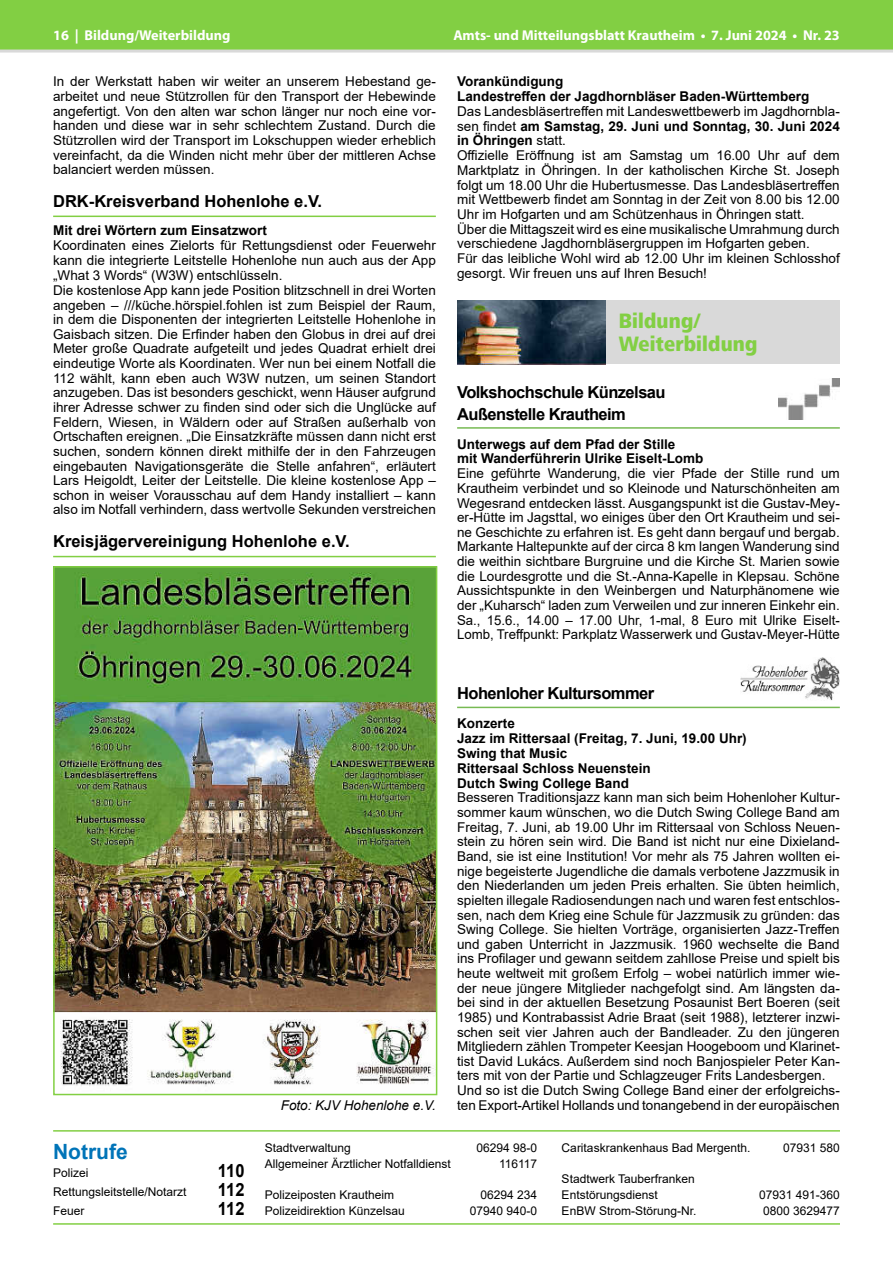
<style>
.page{position:relative;width:893px;height:1263px;background:#fff}
.page>*{position:absolute;margin:0;border:0;box-sizing:border-box;transform-origin:0 0}
.t1{font:800 21.45px/22.5px "Frutiger Next LT";letter-spacing:.01em;color:#82cf43;scale:.91 1}
.t2{font:700 21px "Arial";color:#0074b8}
.t3{font:700 18.15px "Arial";letter-spacing:-.025em;color:#000;scale:.91 1}
.t4{font:700 16.5px/22.5px "Arial";letter-spacing:-.035em;color:#000}
.t5{font:700 16.5px "Arial";color:#000}
.t6{font:700 14.25px "Myriad Pro";color:#fff}
.t7{font:13.5px/14.7px "Arial";color:#000}
.t8{font:700 13.5px/14.9px "Arial";color:#000}
.t9{font:italic 13.5px "Arial";color:#000}
.t10{font:12px/15.6px "Arial";color:#000}
.s1{font-weight:700}
</style>
<div class="page">
<div style="left:0;top:0;width:893px;height:51px;background:#82cf43"></div>
<hr style="left:0;top:50px;width:893px;height:3px;background:#d9d9d9">
<div style="left:457px;top:300px;width:383px;height:64px;background:#d9d9d9"></div>
<img style="left:457px;top:300px;width:149px;height:64px">
<hr style="left:457px;top:427px;width:383px;height:2px;background:#77ba53">
<img style="left:778px;top:379px;width:62px;height:41px">
<hr style="left:457px;top:707px;width:383px;height:1px;background:#77ba53">
<img style="left:740px;top:658px;width:100px;height:42px">
<hr style="left:53px;top:216px;width:383px;height:1px;background:#82cf43">
<hr style="left:53px;top:556px;width:383px;height:1px;background:#82cf43">
<img style="left:56px;top:569px;width:378px;height:517px">
<div style="left:53px;top:566px;width:384px;height:529px;border:2px solid #82cf43"></div>
<hr style="left:53px;top:1130px;width:787px;height:1px;background:#82cf43">
<hr style="left:53px;top:1223px;width:787px;height:2px;background:#82cf43">
<p class="t6" style="left:53px;top:26px;width:179px">16 | Bildung/Weiterbildung</p>
<p class="t6" style="left:453px;top:26px;width:388px">Amts- und Mitteilungsblatt Krautheim • 7. Juni 2024 • Nr. 23</p>
<p class="t8" style="left:457px;top:74px;width:354px">Vorankündigung<br>Landestreffen der Jagdhornbläser Baden-Württemberg</p>
<p class="t7" style="left:457px;top:104px;width:384px">Das Landesbläsertreffen mit Landeswettbewerb im Jagdhornbla&shy;sen findet <span class="s1">am Samstag, 29. Juni und Sonntag, 30. Juni 2024 in Öhringen</span> statt.<br>Offizielle Eröffnung ist am Samstag um 16.00 Uhr auf dem Marktplatz in Öhringen. In der katholischen Kirche St. Joseph folgt um 18.00 Uhr die Hubertusmesse. Das Landesbläsertreffen mit Wettbewerb findet am Sonntag in der Zeit von 8.00 bis 12.00<br>Uhr im Hofgarten und am Schützenhaus in Öhringen statt.<br>Über die Mittagszeit wird es eine musikalische Umrahmung durch verschiedene Jagdhornbläsergruppen im Hofgarten geben.<br>Für das leibliche Wohl wird ab 12.00 Uhr im kleinen Schlosshof gesorgt. Wir freuen uns auf Ihren Besuch!</p>
<h1 class="t1" style="left:619px;top:310px;width:154px">Bildung/<br>Weiterbildung</h1>
<p class="t4" style="left:457px;top:381px;width:210px">Volkshochschule Künzelsau<br>Außenstelle Krautheim</p>
<p class="t8" style="left:457px;top:436px;width:248px">Unterwegs auf dem Pfad der Stille<br>mit Wanderführerin Ulrike Eiselt-Lomb</p>
<p class="t7" style="left:457px;top:466px;width:384px;text-align:justify">Eine geführte Wanderung, die vier Pfade der Stille rund um Krautheim verbindet und so Kleinode und Naturschönheiten am Wegesrand entdecken lässt. Ausgangspunkt ist die Gustav-Mey&shy;er-Hütte im Jagsttal, wo einiges über den Ort Krautheim und sei&shy;ne Geschichte zu erfahren ist. Es geht dann bergauf und bergab.<br>Markante Haltepunkte auf der circa 8 km langen Wanderung sind die weithin sichtbare Burgruine und die Kirche St. Marien sowie die Lourdesgrotte und die St.-Anna-Kapelle in Klepsau. Schöne Aussichtspunkte in den Weinbergen und Naturphänomene wie der „Kuharsch“ laden zum Verweilen und zur inneren Einkehr ein.<br>Sa., 15.6., 14.00 – 17.00 Uhr, 1-mal, 8 Euro mit Ulrike Eiselt-Lomb, Treffpunkt: Parkplatz Wasserwerk und Gustav-Meyer-Hütte</p>
<p class="t7" style="left:53px;top:74px;width:384px;text-align:justify">In der Werkstatt haben wir weiter an unserem Hebestand ge&shy;arbeitet und neue Stützrollen für den Transport der Hebewinde angefertigt. Von den alten war schon länger nur noch eine vor&shy;handen und diese war in sehr schlechtem Zustand. Durch die Stützrollen wird der Transport im Lokschuppen wieder erheblich vereinfacht, da die Winden nicht mehr über der mittleren Achse balanciert werden müssen.</p>
<p class="t5" style="left:53px;top:190px;width:270px">DRK-Kreisverband Hohenlohe e.V.</p>
<p class="t8" style="left:53px;top:223px;width:215px">Mit drei Wörtern zum Einsatzwort</p>
<p class="t7" style="left:53px;top:238px;width:384px">Koordinaten eines Zielorts für Rettungsdienst oder Feuerwehr kann die integrierte Leitstelle Hohenlohe nun auch aus der App „What 3 Words“ (W3W) entschlüsseln.<br>Die kostenlose App kann jede Position blitzschnell in drei Worten angeben – ///küche.hörspiel.fohlen ist zum Beispiel der Raum, in dem die Disponenten der integrierten Leitstelle Hohenlohe in Gaisbach sitzen. Die Erfinder haben den Globus in drei auf drei Meter große Quadrate aufgeteilt und jedes Quadrat erhielt drei eindeutige Worte als Koordinaten. Wer nun bei einem Notfall die 112 wählt, kann eben auch W3W nutzen, um seinen Standort anzugeben. Das ist besonders geschickt, wenn Häuser aufgrund ihrer Adresse schwer zu finden sind oder sich die Unglücke auf Feldern, Wiesen, in Wäldern oder auf Straßen außerhalb von Ortschaften ereignen. „Die Einsatzkräfte müssen dann nicht erst suchen, sondern können direkt mithilfe der in den Fahrzeugen eingebauten Navigationsgeräte die Stelle anfahren“, erläutert Lars Heigoldt, Leiter der Leitstelle. Die kleine kostenlose App – schon in weiser Vorausschau auf dem Handy installiert – kann also im Notfall verhindern, dass wertvolle Sekunden verstreichen</p>
<p class="t5" style="left:53px;top:530px;width:298px">Kreisjägervereinigung Hohenlohe e.V.</p>
<h2 class="t2" style="left:53px;top:1136px;width:76px">Notrufe</h2>
<p class="t10" style="left:53px;top:1165px;width:37px">Polizei</p>
<h3 class="t3" style="left:218px;top:1158px;width:31px">110</h3>
<p class="t10" style="left:53px;top:1184px;width:135px">Rettungsleitstelle/Notarzt</p>
<h3 class="t3" style="left:218px;top:1177px;width:31px">112</h3>
<p class="t10" style="left:53px;top:1202px;width:33px">Feuer</p>
<h3 class="t3" style="left:218px;top:1195px;width:31px">112</h3>
<p class="t9" style="left:281px;top:1096px;width:157px">Foto: KJV Hohenlohe e.V.</p>
<p class="t4" style="left:457px;top:683px;width:199px">Hohenloher Kultursommer</p>
<p class="t8" style="left:457px;top:716px;width:291px">Konzerte<br>Jazz im Rittersaal (Freitag, 7. Juni, 19.00 Uhr)<br>Swing that Music<br>Rittersaal Schloss Neuenstein<br>Dutch Swing College Band</p>
<p class="t7" style="left:457px;top:790px;width:384px">Besseren Traditionsjazz kann man sich beim Hohenloher Kultur&shy;sommer kaum wünschen, wo die Dutch Swing College Band am Freitag, 7. Juni, ab 19.00 Uhr im Rittersaal von Schloss Neuen&shy;stein zu hören sein wird. Die Band ist nicht nur eine Dixieland-Band, sie ist eine Institution! Vor mehr als 75 Jahren wollten ei&shy;nige begeisterte Jugendliche die damals verbotene Jazzmusik in den Niederlanden um jeden Preis erhalten. Sie übten heimlich, spielten illegale Radiosendungen nach und waren fest entschlos&shy;sen, nach dem Krieg eine Schule für Jazzmusik zu gründen: das Swing College. Sie hielten Vorträge, organisierten Jazz-Treffen und gaben Unterricht in Jazzmusik. 1960 wechselte die Band ins Profilager und gewann seitdem zahllose Preise und spielt bis heute weltweit mit großem Erfolg – wobei natürlich immer wie&shy;der neue jüngere Mitglieder nachgefolgt sind. Am längsten da&shy;bei sind in der aktuellen Besetzung Posaunist Bert Boeren (seit 1985) und Kontrabassist Adrie Braat (seit 1988), letzterer inzwi&shy;schen seit vier Jahren auch der Bandleader. Zu den jüngeren Mitgliedern zählen Trompeter Keesjan Hoogeboom und Klarinet&shy;tist David Lukács. Außerdem sind noch Banjospieler Peter Kan&shy;ters mit von der Partie und Schlagzeuger Frits Landesbergen.<br>Und so ist die Dutch Swing College Band einer der erfolgreichs&shy;ten Export-Artikel Hollands und tonangebend in der europäischen</p>
<p class="t10" style="left:265px;top:1140px;width:88px">Stadtverwaltung</p>
<p class="t10" style="left:477px;top:1140px;width:62px">06294 98-0</p>
<p class="t10" style="left:265px;top:1155px;width:188px">Allgemeiner Ärztlicher Notfalldienst</p>
<p class="t10" style="left:499px;top:1155px;width:40px">116117</p>
<p class="t10" style="left:265px;top:1187px;width:131px">Polizeiposten Krautheim</p>
<p class="t10" style="left:481px;top:1187px;width:58px">06294 234</p>
<p class="t10" style="left:265px;top:1203px;width:142px">Polizeidirektion Künzelsau</p>
<p class="t10" style="left:470px;top:1203px;width:69px">07940 940-0</p>
<p class="t10" style="left:562px;top:1140px;width:190px">Caritaskrankenhaus Bad Mergenth.</p>
<p class="t10" style="left:783px;top:1140px;width:58px">07931 580</p>
<p class="t10" style="left:562px;top:1171px;width:135px">Stadtwerk Tauberfranken<br>Entstörungsdienst</p>
<p class="t10" style="left:759px;top:1187px;width:82px">07931 491-360</p>
<p class="t10" style="left:562px;top:1203px;width:136px">EnBW Strom-Störung-Nr.</p>
<p class="t10" style="left:763px;top:1203px;width:78px">0800 3629477</p>
</div>
